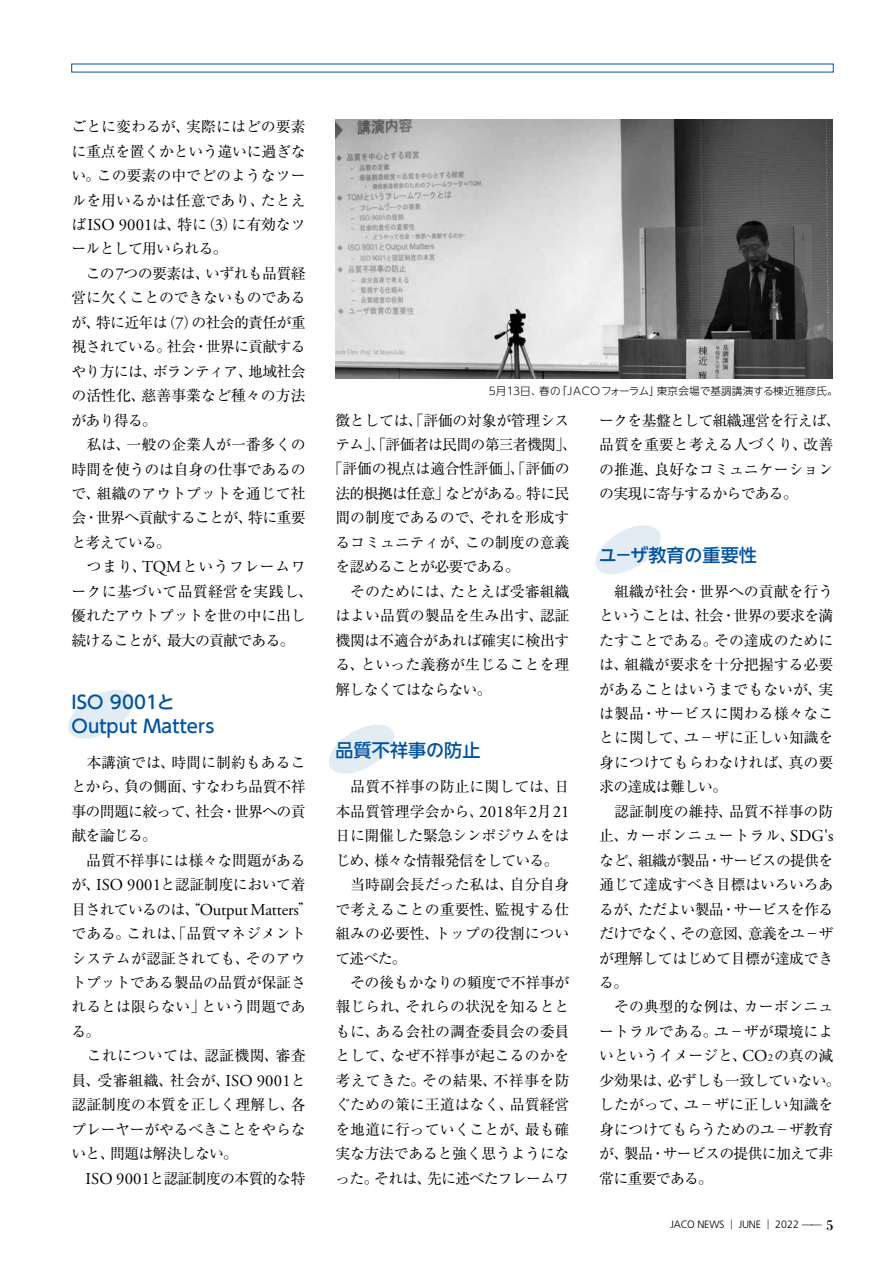
<style>
.page{position:relative;width:893px;height:1263px;background:#fff}
.page>*{position:absolute;margin:0;border:0;box-sizing:border-box;transform-origin:0 0}
.t1{font:500 18px/24.5px "UD Shin Go NT Pro";letter-spacing:.005em;color:#00529f}
.t2{font:16.65px "Adobe Garamond Pro";letter-spacing:-.01em;color:#000}
.t3{font:14.85px/24.5px "Ryumin Pro";letter-spacing:-.005em;color:#000}
.t4{font:14.85px/24.5px "Ryumin Pro";letter-spacing:-.05em;color:#000}
.t5{font:14.85px/24.5px "Ryumin Pro";letter-spacing:-.025em;color:#000}
.t6{font:14.85px "Ryumin Pro";letter-spacing:.025em;color:#000}
.t7{font:14.85px "Bodoni";color:#000}
.t8{font:300 10.65px "UD Shin Go NT Pro";letter-spacing:.015em;color:#000}
.t9{font:300 10.65px "Frutiger";letter-spacing:-.015em;color:#000}
.s1{font-family:"Adobe Garamond Pro";font-size:16.65px}
.s2{font-family:"Ryumin Pro";font-size:14.85px}
.s3{font-family:"Adobe Garamond Pro";font-size:10.65px}
.s4{font-family:"UD Shin Go NT Pro";font-size:9.6px}
</style>
<div class="page">
<img style="left:335px;top:119px;width:498px;height:259px">
<svg style="left:595px;top:525px;width:66px;height:49px"></svg>
<svg style="left:329px;top:724px;width:65px;height:50px"></svg>
<svg style="left:68px;top:690px;width:66px;height:49px"></svg>
<p class="t3" style="left:71px;top:113px;width:243px">ごとに変わるが、実際にはどの要素に重点を置くかという違いに過ぎない。この要素の中でどのようなツールを用いるかは任意であり、たとえば<span class="s1">ISO 9001</span>は、特に（<span class="s1">3</span>）に有効なツールとして用いられる。<br>　この<span class="s1">7</span>つの要素は、いずれも品質経営に欠くことのできないものであるが、特に近年は（<span class="s1">7</span>）の社会的責任が重視されている。社会・世界に貢献するやり方には、ボランティア、地域社会の活性化、慈善事業など種々の方法があり得る。<br>　私は、一般の企業人が一番多くの時間を使うのは自身の仕事であるので、組織のアウトプットを通じて社会・世界へ貢献することが、特に重要と考えている。<br>　つまり、<span class="s1">TQM</span>というフレームワークに基づいて品質経営を実践し、優れたアウトプットを世の中に出し続けることが、最大の貢献である。</p>
<p class="t1" style="left:71px;top:689px;width:145px">ISO 9001と<br>Output Matters</p>
<p class="t5" style="left:71px;top:749px;width:236px">　本講演では、時間に制約もあることから、負の側面、すなわち品質不祥事の問題に絞って、社会・世界への貢献を論じる。<br>　品質不祥事には様々な問題があるが、<span class="s1">ISO 9001</span>と認証制度において着</p>
<p class="t2" style="left:71px;top:899px;width:243px"><span class="s2">目されているのは、“</span>Output Matters<span class="s2">”</span></p>
<p class="t3" style="left:71px;top:920px;width:236px">である。これは、「品質マネジメント</p>
<p class="t3" style="left:71px;top:945px;width:236px">システムが認証されても、そのアウ</p>
<p class="t3" style="left:71px;top:969px;width:236px">トプットである製品の品質が保証さ</p>
<p class="t3" style="left:71px;top:994px;width:236px">れるとは限らない」という問題であ</p>
<p class="t3" style="left:71px;top:1018px;width:31px">る。</p>
<p class="t6" style="left:71px;top:1044px;width:236px">　これについては、認証機関、審査</p>
<p class="t3" style="left:71px;top:1067px;width:236px">員、受審組織、社会が、<span class="s1">ISO 9001</span>と</p>
<p class="t3" style="left:71px;top:1091px;width:236px">認証制度の本質を正しく理解し、各</p>
<p class="t3" style="left:71px;top:1116px;width:236px">プレーヤーがやるべきことをやらな</p>
<p class="t4" style="left:71px;top:1140px;width:168px">いと、問題は解決しない。</p>
<p class="t4" style="left:86px;top:1165px;width:221px"><span class="s1">ISO 9001</span>と認証制度の本質的な特</p>
<p class="t8" style="left:489px;top:382px;width:351px">5月13日、春の「JACOフォーラム」東京会場で基調講演する棟近雅彦氏。</p>
<p class="t3" style="left:335px;top:407px;width:236px">徴としては、「評価の対象が管理シス</p>
<p class="t4" style="left:335px;top:431px;width:243px">テム」、「評価者は民間の第三者機関」、</p>
<p class="t3" style="left:328px;top:456px;width:243px">「評価の視点は適合性評価」、「評価の</p>
<p class="t4" style="left:335px;top:480px;width:236px">法的根拠は任意」などがある。特に民</p>
<p class="t3" style="left:335px;top:505px;width:236px">間の制度であるので、それを形成す</p>
<p class="t3" style="left:335px;top:529px;width:236px">るコミュニティが、この制度の意義</p>
<p class="t4" style="left:335px;top:553px;width:186px">を認めることが必要である。</p>
<p class="t3" style="left:335px;top:578px;width:236px">　そのためには、たとえば受審組織</p>
<p class="t3" style="left:335px;top:602px;width:236px">はよい品質の製品を生み出す、認証</p>
<p class="t3" style="left:335px;top:627px;width:236px">機関は不適合があれば確実に検出す</p>
<p class="t3" style="left:335px;top:651px;width:236px">る、といった義務が生じることを理</p>
<p class="t4" style="left:335px;top:676px;width:158px">解しなくてはならない。</p>
<p class="t1" style="left:335px;top:738px;width:147px">品質不祥事の防止</p>
<p class="t3" style="left:335px;top:773px;width:236px">　品質不祥事の防止に関しては、日本品質管理学会から、<span class="s1">2018</span>年<span class="s1">2</span>月<span class="s1">21</span>日に開催した緊急シンポジウムをはじめ、様々な情報発信をしている。　当時副会長だった私は、自分自身で考えることの重要性、監視する仕組みの必要性、トップの役割について述べた。<br>　その後もかなりの頻度で不祥事が報じられ、それらの状況を知るとともに、ある会社の調査委員会の委員として、なぜ不祥事が起こるのかを考えてきた。その結果、不祥事を防ぐための策に王道はなく、品質経営を地道に行っていくことが、最も確実な方法であると強く思うようになった。それは、先に述べたフレームワ</p>
<p class="t4" style="left:599px;top:407px;width:243px">ークを基盤として組織運営を行えば、品質を重要と考える人づくり、改善の推進、良好なコミュニケーションの実現に寄与するからである。</p>
<p class="t1" style="left:599px;top:542px;width:160px">ユ－ザ教育の重要性</p>
<p class="t3" style="left:599px;top:578px;width:243px">　組織が社会・世界への貢献を行うということは、社会・世界の要求を満たすことである。その達成のためには、組織が要求を十分把握する必要があることはいうまでもないが、実は製品・サービスに関わる様々なことに関して、ユ－ザに正しい知識を身につけてもらわなければ、真の要求の達成は難しい。<br>　認証制度の維持、品質不祥事の防止、カーボンニュートラル、<span class="s1">SDG's</span>など、組織が製品・サービスの提供を通じて達成すべき目標はいろいろあるが、ただよい製品・サービスを作るだけでなく、その意図、意義をユ－ザが理解してはじめて目標が達成できる。<br>　その典型的な例は、カーボンニュートラルである。ユ－ザが環境によいというイメージと、<span class="s1">CO</span><span class="s3">2</span>の真の減少効果は、必ずしも一致していない。したがって、ユ－ザに正しい知識を身につけてもらうためのユ－ザ教育が、製品・サービスの提供に加えて非常に重要である。</p>
<p class="t9" style="left:670px;top:1219px;width:130px">JACO NEWS <span class="s4">︱</span> JUNE <span class="s4">︱</span> 2022</p>
<p class="t7" style="left:826px;top:1216px;width:9px">5</p>
</div>
